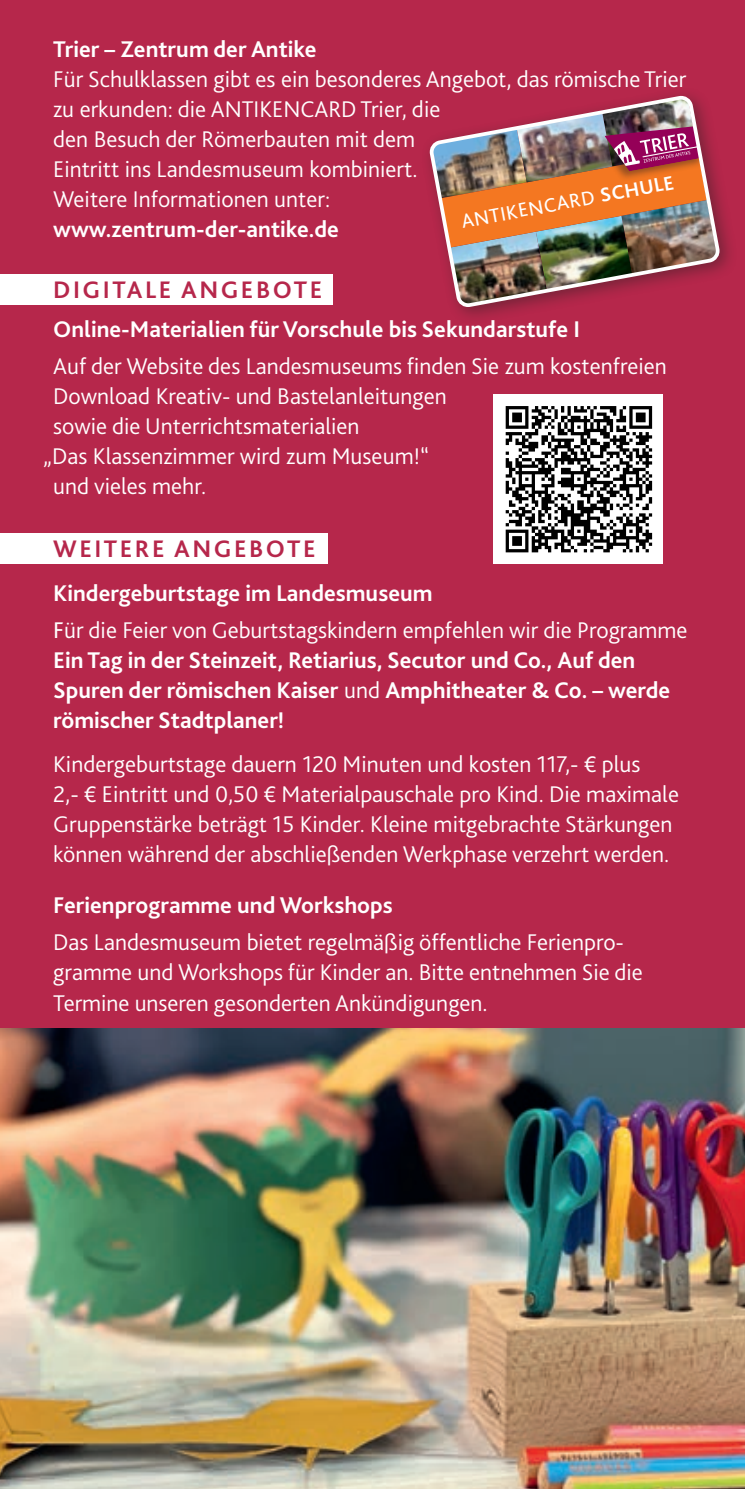
<style>
.page{position:relative;width:745px;height:1489px;background:#fff}
.page>*{position:absolute;margin:0;border:0;box-sizing:border-box;transform-origin:0 0}
.t1{font:700 25px "Bliss 2";letter-spacing:.1em;color:#b6274b}
.t2{font:300 23.75px/30px "Bliss 2";color:#fff}
.t3{font:700 23.75px/30px "Bliss 2";color:#fff}
.t4{font:20.5px "Bliss 2";color:#fff}
.s1{font-weight:700}
.s2{font-weight:400}
.s3{font-weight:300}
</style>
<div class="page">
<div style="left:0;top:0;width:744px;height:1488px;background:#b6274b"></div>
<div style="left:420px;top:87px;width:317px;height:238px;background:#231f20;opacity:.45"></div>
<img style="left:430px;top:96px;width:288px;height:211px">
<div style="left:0;top:533px;width:327px;height:31px;background:#fff"></div>
<div style="left:0;top:274px;width:332px;height:31px;background:#fff"></div>
<div style="left:493px;top:394px;width:169px;height:169px;background:#fff"></div>
<svg style="left:505px;top:406px;width:146px;height:146px"></svg>
<img style="left:0;top:1028px;width:744px;height:460px">
<p class="t3" style="left:53px;top:33px;width:265px">Trier – Zentrum der Antike</p>
<p class="t2" style="left:53px;top:63px;width:634px">Für Schulklassen gibt es ein besonderes Angebot, das römische Trier zu erkunden: die ANTIKENCARD Trier, die<br>den Besuch der Römerbauten mit dem<br>Eintritt ins Landesmuseum kombiniert.</p>
<p class="t2" style="left:53px;top:183px;width:278px">Weitere Informationen unter:</p>
<p class="t3" style="left:53px;top:213px;width:287px">www.zentrum-der-antike.de</p>
<p class="t4" style="left:459px;top:208px;width:217px;rotate:-10deg">ANTIKENCARD <span class="s1">SCHULE</span></p>
<p class="t1" style="left:53px;top:274px;width:270px">DIGITALE ANGEBOTE</p>
<p class="t3" style="left:53px;top:313px;width:528px">Online-Materialien für Vorschule bis Sekundarstufe I</p>
<p class="t2" style="left:53px;top:350px;width:614px">Auf der Website des Landesmuseums finden Sie zum kostenfreien</p>
<p class="t2" style="left:53px;top:380px;width:395px">Download Kreativ- und Bastelanleitungen</p>
<p class="t2" style="left:53px;top:410px;width:307px">sowie die Unterrichtsmaterialien</p>
<p class="t2" style="left:43px;top:440px;width:387px">„Das Klassenzimmer wird zum Museum!“</p>
<p class="t2" style="left:53px;top:470px;width:155px">und vieles mehr.</p>
<p class="t1" style="left:53px;top:533px;width:264px">WEITERE ANGEBOTE</p>
<p class="t3" style="left:53px;top:577px;width:380px">Kindergeburtstage im Landesmuseum</p>
<p class="t3" style="left:53px;top:614px;width:635px"><span class="s2">F</span><span class="s3">ür die Feier von Geburtstagskindern empfehlen wir die Programme </span>Ein Tag in der Steinzeit, Retiarius, Secutor und Co., Auf den Spuren der römischen Kaiser <span class="s3">und</span> Amphitheater &amp; Co. – werde römischer Stadtplaner!</p>
<p class="t2" style="left:53px;top:748px;width:627px">Kindergeburtstage dauern 120 Minuten und kosten 117,- € plus<br>2,- € Eintritt und 0,50 € Materialpauschale pro Kind. Die maximale Gruppenstärke beträgt 15 Kinder. Kleine mitgebrachte Stärkungen können während der abschließenden Werkphase verzehrt werden.</p>
<p class="t3" style="left:53px;top:889px;width:341px">Ferienprogramme und Workshops</p>
<p class="t2" style="left:53px;top:926px;width:590px">Das Landesmuseum bietet regelmäßig öffentliche Ferienpro&shy;gramme und Workshops für Kinder an. Bitte entnehmen Sie die<br>Termine unseren gesonderten Ankündigungen.</p>
</div>
